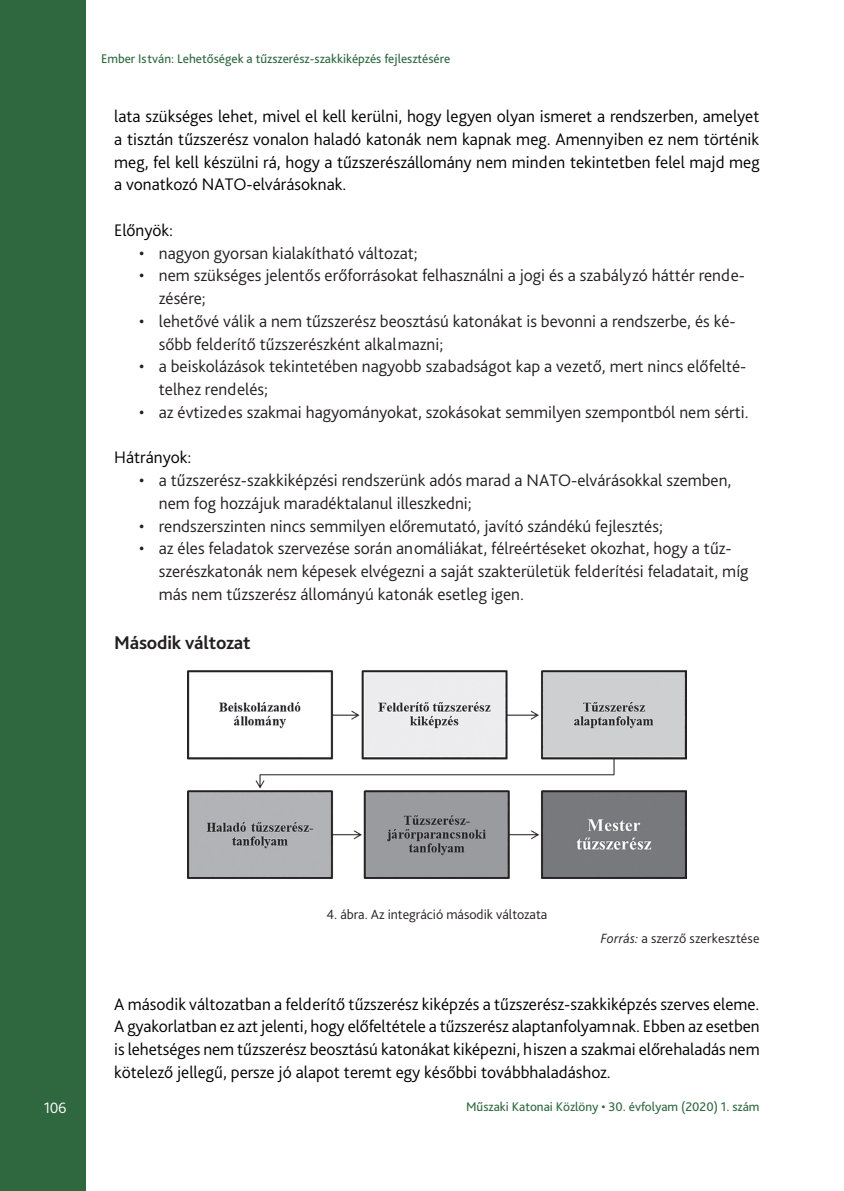
<style>
.page{position:relative;width:844px;height:1191px;background:#fff}
.page>*{position:absolute;margin:0;border:0;box-sizing:border-box;transform-origin:0 0}
.Címsor_2{font:700 19.25px "Bliss Pro";letter-spacing:-.01em;color:#231f20}
.t1{font:300 17.5px/22.8px "Bliss Pro";color:#231f20}
.Szöveg_1st___3_mm{font:300 17.5px/22.8px "Bliss Pro";color:#000;text-align:justify}
.t2{font:300 15.75px "Bliss Pro";color:#fff}
.Ábra_címe{font:300 14px "Bliss Pro";color:#231f20}
.ábra_forrás{font:300 14px "Bliss Pro";color:#231f20}
.t3{font:13.12px "Bliss Pro";color:#2f673f}
.s1{font-style:italic}
</style>
<div class="page">
<div style="left:0;top:0;width:85px;height:1191px;background:#2f673f"></div>
<img style="left:187px;top:670px;width:499px;height:209px">
<p class="t3" style="left:101px;top:50px;width:350px">Ember István: Lehetőségek a tűzszerész-szakkiképzés fejlesztésére</p>
<p class="Szöveg_1st___3_mm" style="left:114px;top:104px;width:646px">lata szükséges lehet, mivel el kell kerülni, hogy legyen olyan ismeret a rendszerben, amelyet a tisztán tűzszerész vonalon haladó katonák nem kapnak meg. Amennyiben ez nem történik meg, fel kell készülni rá, hogy a tűzszerészállomány nem minden tekintetben felel majd meg a vonatkozó NATO-elvárásoknak.</p>
<p class="Szöveg_1st___3_mm" style="left:114px;top:218px;width:60px">Előnyök:</p>
<p class="t1" style="left:139px;top:241px;width:280px">• nagyon gyorsan kialakítható változat;</p>
<p class="t1" style="left:159px;top:264px;width:587px;text-indent:-20px">• nem szükséges jelentős erőforrásokat felhasználni a jogi és a szabályzó háttér rende&shy;zésére;</p>
<p class="t1" style="left:159px;top:309px;width:578px;text-indent:-20px">• lehetővé válik a nem tűzszerész beosztású katonákat is bevonni a rendszerbe, és ké&shy;sőbb felderítő tűzszerészként alkalmazni;</p>
<p class="t1" style="left:159px;top:355px;width:589px;text-indent:-20px">• a beiskolázások tekintetében nagyobb szabadságot kap a vezető, mert nincs előfelté&shy;telhez rendelés;</p>
<p class="t1" style="left:139px;top:400px;width:611px">• az évtizedes szakmai hagyományokat, szokásokat semmilyen szempontból nem sérti.</p>
<p class="Szöveg_1st___3_mm" style="left:114px;top:446px;width:79px">Hátrányok:</p>
<p class="t1" style="left:159px;top:468px;width:574px;text-indent:-20px">• a tűzszerész-szakkiképzési rendszerünk adós marad a NATO-elvárásokkal szemben, nem fog hozzájuk maradéktalanul illeszkedni;</p>
<p class="t1" style="left:139px;top:514px;width:525px">• rendszerszinten nincs semmilyen előremutató, javító szándékú fejlesztés;</p>
<p class="t1" style="left:159px;top:537px;width:591px;text-indent:-20px">• az éles feladatok szervezése során anomáliákat, félreértéseket okozhat, hogy a tűz&shy;szerészkatonák nem képesek elvégezni a saját szakterületük felderítési feladatait, míg más nem tűzszerész állományú katonák esetleg igen.</p>
<p class="Címsor_2" style="left:114px;top:630px;width:138px">Második változat</p>
<p class="Ábra_címe" style="left:326px;top:905px;width:222px">4. ábra. Az integráció második változata</p>
<p class="ábra_forrás" style="left:600px;top:929px;width:160px"><span class="s1">Forrás:</span> a szerző szerkesztése</p>
<p class="Szöveg_1st___3_mm" style="left:114px;top:992px;width:647px">A második változatban a felderítő tűzszerész kiképzés a tűzszerész-szakkiképzés szerves eleme.<br>A gyakorlatban ez azt jelenti, hogy előfeltétele a tűzszerész alaptanfolyamnak. Ebben az esetben is lehetséges nem tűzszerész beosztású katonákat kiképezni, hiszen a szakmai előrehaladás nem kötelező jellegű, persze jó alapot teremt egy későbbi továbbhaladáshoz.</p>
<p class="t2" style="left:44px;top:1098px;width:24px">106</p>
<p class="t3" style="left:466px;top:1098px;width:295px">Műszaki Katonai Közlöny • 30. évfolyam (2020) 1. szám</p>
</div>
